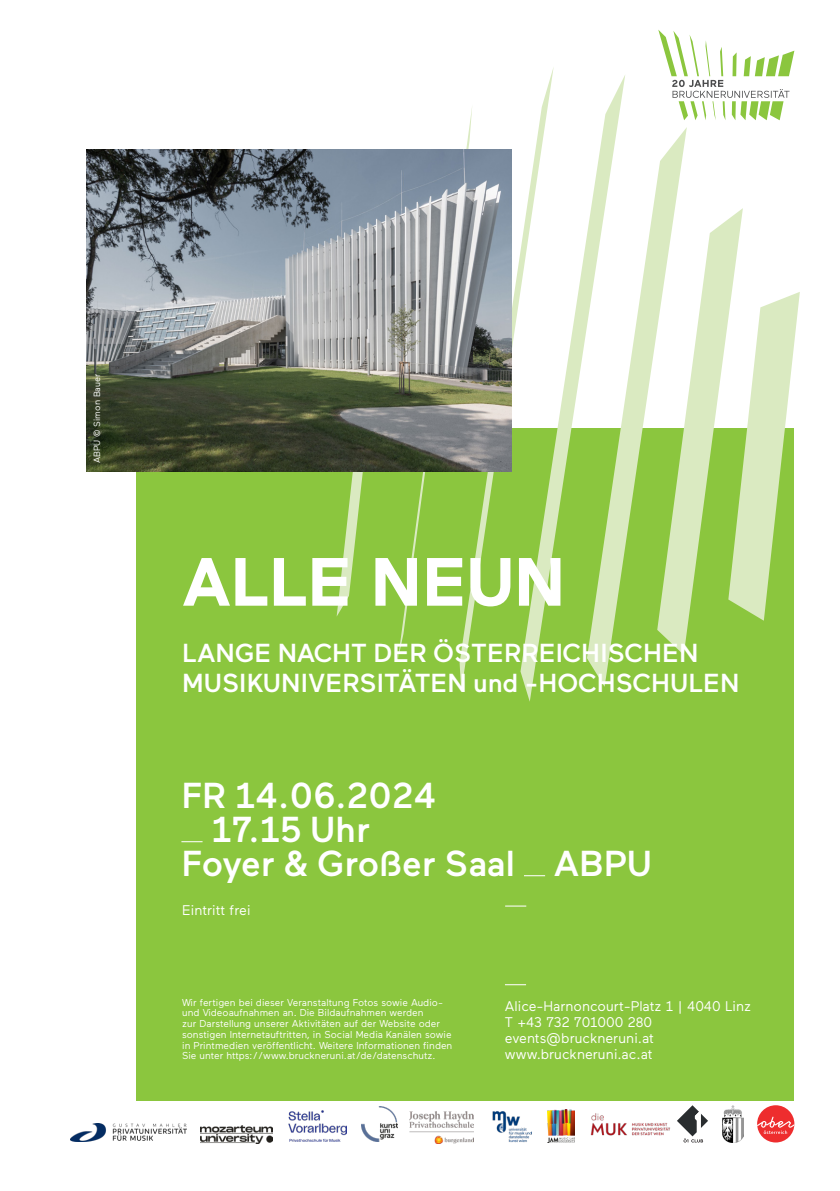
<style>
.page{position:relative;width:840px;height:1191px;background:#fff}
.page>*{position:absolute;margin:0;border:0;box-sizing:border-box;transform-origin:0 0}
.Titel{font:700 68px "Maax";color:#fff}
.Datum_Ort{font:500 36px "Maax";color:#fff}
.Titel-2{font:500 26px "Maax";color:#fff}
.Zusatzinformation{font:14px/16px "Maax";letter-spacing:-.005em;color:#fff}
.Zusatzinformation-2{font:10px/10.8px "Maax";color:#fff}
.Copyright{font:9px "Maax";color:#fff}
</style>
<div class="page">
<div style="left:136px;top:428px;width:658px;height:672px;background:#8bc63e"></div>
<svg style="left:505px;top:984px;width:20px;height:1px"></svg>
<svg style="left:181px;top:841px;width:21px;height:1px"></svg>
<svg style="left:524px;top:875px;width:21px;height:1px"></svg>
<svg style="left:677px;top:1105px;width:30px;height:37px"></svg>
<div style="left:756px;top:1105px;width:38px;height:37px;background:#ee2d2e;border-radius:50%"></div>
<svg style="left:756px;top:1116px;width:38px;height:18px"></svg>
<img style="left:722px;top:1105px;width:20px;height:37px">
<svg style="left:686px;top:208px;width:113px;height:429px"></svg>
<svg style="left:625px;top:128px;width:61px;height:527px"></svg>
<svg style="left:527px;top:75px;width:98px;height:626px"></svg>
<svg style="left:459px;top:69px;width:94px;height:623px"></svg>
<svg style="left:398px;top:104px;width:74px;height:555px"></svg>
<svg style="left:336px;top:471px;width:56px;height:145px"></svg>
<svg style="left:505px;top:905px;width:21px;height:1px"></svg>
<svg style="left:658px;top:30px;width:136px;height:90px"></svg>
<img style="left:87px;top:150px;width:423px;height:321px">
<img style="left:590px;top:1113px;width:80px;height:23px">
<img style="left:547px;top:1109px;width:27px;height:33px">
<img style="left:492px;top:1111px;width:39px;height:31px">
<img style="left:409px;top:1111px;width:64px;height:32px">
<img style="left:288px;top:1110px;width:58px;height:31px">
<img style="left:201px;top:1125px;width:71px;height:18px">
<img style="left:361px;top:1106px;width:36px;height:35px">
<img style="left:71px;top:1123px;width:115px;height:18px">
<p class="Copyright" style="left:92px;top:463px;width:91px;rotate:-90deg">ABPU © Simon Bauer</p>
<p class="Copyright" style="left:89px;top:463px;width:59px;rotate:-90deg">© Foto Credit</p>
<p class="Titel" style="left:182px;top:545px;width:384px">ALLE NEUN</p>
<p class="Titel-2" style="left:182px;top:639px;width:517px">LANGE NACHT DER ÖSTERREICHISCHEN</p>
<p class="Titel-2" style="left:182px;top:669px;width:558px">MUSIKUNIVERSITÄTEN und -HOCHSCHULEN</p>
<p class="Datum_Ort" style="left:181px;top:776px;width:256px">FR 14.06.2024</p>
<p class="Datum_Ort" style="left:211px;top:810px;width:160px">17.15 Uhr</p>
<p class="Datum_Ort" style="left:181px;top:844px;width:472px">Foyer &amp; Großer Saal ABPU</p>
<p class="Zusatzinformation" style="left:182px;top:902px;width:70px">Eintritt frei</p>
<p class="Zusatzinformation-2" style="left:182px;top:997px;width:271px">Wir fertigen bei dieser Veranstaltung Fotos sowie Audio&shy;und Videoaufnahmen an. Die Bildaufnahmen werden<br>zur Darstellung unserer Aktivitäten auf der Website oder sonstigen Internetauftritten, in Social Media Kanälen sowie in Printmedien veröffentlicht. Weitere Informationen finden Sie unter https://www.bruckneruni.at/de/datenschutz.</p>
<p class="Zusatzinformation" style="left:504px;top:998px;width:247px">Alice-Harnoncourt-Platz 1 | 4040 Linz</p>
<p class="Zusatzinformation" style="left:504px;top:1014px;width:149px">T +43 732 701000 280</p>
<p class="Zusatzinformation" style="left:504px;top:1030px;width:150px">events@bruckneruni.at www.bruckneruni.ac.at</p>
</div>
